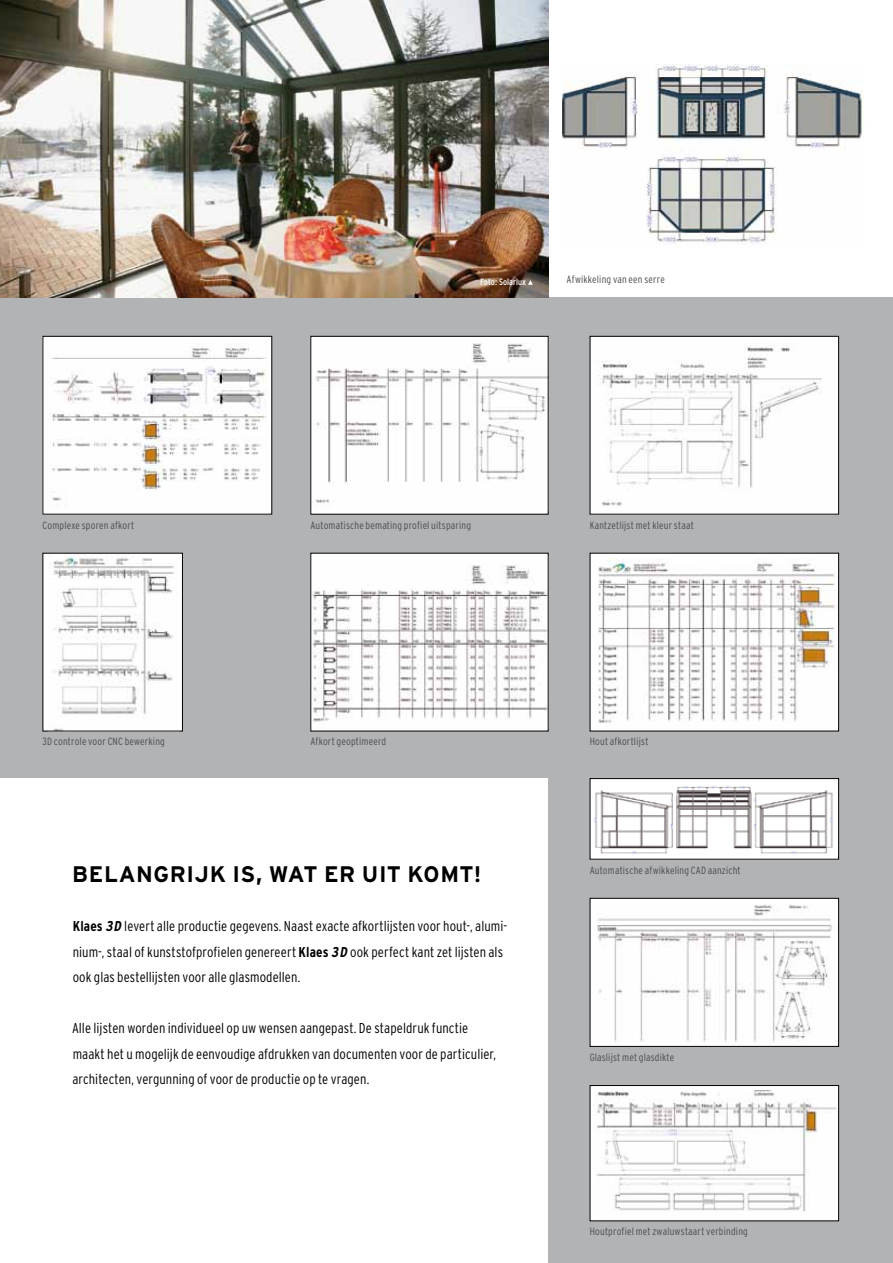
<style>
.page{position:relative;width:893px;height:1263px;background:#fff}
.page>*{position:absolute;margin:0;border:0;box-sizing:border-box;transform-origin:0 0}
.t1{font:700 22.5px "Interstate";letter-spacing:.02em;color:#000}
.t2{font:300 condensed 14.25px/25.5px "Interstate";letter-spacing:.005em;color:#000}
.t3{font:300 condensed 10.5px "Interstate";letter-spacing:.015em;color:#4b4b4d}
.t4{font:condensed 9px "Interstate";color:#fff}
.s1{font-weight:700}
.s2{font-weight:700;font-style:italic}
</style>
<div class="page">
<div style="left:549px;top:298px;width:344px;height:965px;background:#b1b3b4"></div>
<div style="left:0;top:298px;width:893px;height:480px;background:#b1b3b4"></div>
<img style="left:562px;top:65px;width:302px;height:180px">
<img style="left:1px;top:0;width:548px;height:298px">
<svg style="left:528px;top:280px;width:5px;height:5px"></svg>
<img style="left:45px;top:338px;width:225px;height:174px">
<img style="left:312px;top:338px;width:235px;height:173px">
<div style="left:43px;top:553px;width:139px;height:178px;background:#fff"></div>
<img style="left:53px;top:555px;width:121px;height:174px">
<img style="left:592px;top:900px;width:245px;height:145px">
<div style="left:590px;top:898px;width:249px;height:149px;border:1px solid #000"></div>
<img style="left:592px;top:338px;width:245px;height:174px">
<div style="left:590px;top:336px;width:249px;height:178px;border:1px solid #000"></div>
<div style="left:590px;top:1085px;width:249px;height:136px;background:#fff"></div>
<img style="left:594px;top:1091px;width:243px;height:121px">
<div style="left:590px;top:1085px;width:249px;height:136px;border:1px solid #000"></div>
<div style="left:590px;top:553px;width:249px;height:178px;background:#fff"></div>
<img style="left:598px;top:558px;width:237px;height:167px">
<img style="left:312px;top:556px;width:235px;height:173px">
<img style="left:592px;top:780px;width:245px;height:77px">
<div style="left:590px;top:778px;width:249px;height:81px;border:1px solid #000"></div>
<img style="left:0;top:0;width:1px;height:298px">
<p class="t4" style="left:480px;top:277px;width:47px">Foto: Solarlux</p>
<p class="t3" style="left:567px;top:273px;width:100px">Afwikkeling van een serre</p>
<p class="t3" style="left:43px;top:519px;width:93px">Complexe sporen afkort</p>
<p class="t3" style="left:310px;top:519px;width:162px">Automatische bemating profiel uitsparing</p>
<p class="t3" style="left:590px;top:519px;width:106px">Kantzetlijst met kleur staat</p>
<p class="t3" style="left:43px;top:736px;width:124px">3D controle voor CNC bewerking</p>
<p class="t3" style="left:310px;top:736px;width:77px">Afkort geoptimeerd</p>
<p class="t3" style="left:590px;top:736px;width:60px">Hout afkortlijst</p>
<h1 class="t1" style="left:72px;top:862px;width:79px">BELANGRI</h1>
<h1 class="t1" style="left:194px;top:862px;width:230px">JK IS, WAT ER UIT KOMT</h1>
<h1 class="t1" style="left:474px;top:862px;width:9px">!</h1>
<p class="t2" style="left:73px;top:913px;width:436px"><span class="s1">Klaes</span> <span class="s2">3D</span> levert alle productie gegevens. Naast exacte afkortlijsten voor hout-, alumi&shy;nium-, staal of kunststofprofielen genereert <span class="s1">Klaes</span> <span class="s2">3D</span> ook perfect kant zet lijsten als ook glas bestellijsten voor alle glasmodellen.</p>
<p class="t2" style="left:72px;top:1015px;width:426px">Alle lijsten worden individueel op uw wensen aangepast. De stapeldruk functie maakt het u mogelijk de eenvoudige afdrukken van documenten voor de particulier, architecten, vergunning of voor de productie op te vragen.</p>
<p class="t3" style="left:590px;top:864px;width:153px">Automatische afwikkeling CAD aanzicht</p>
<p class="t3" style="left:590px;top:1051px;width:86px">Glaslijst met glasdikte</p>
<p class="t3" style="left:590px;top:1226px;width:160px">Houtprofiel met zwaluwstaart verbinding</p>
</div>
